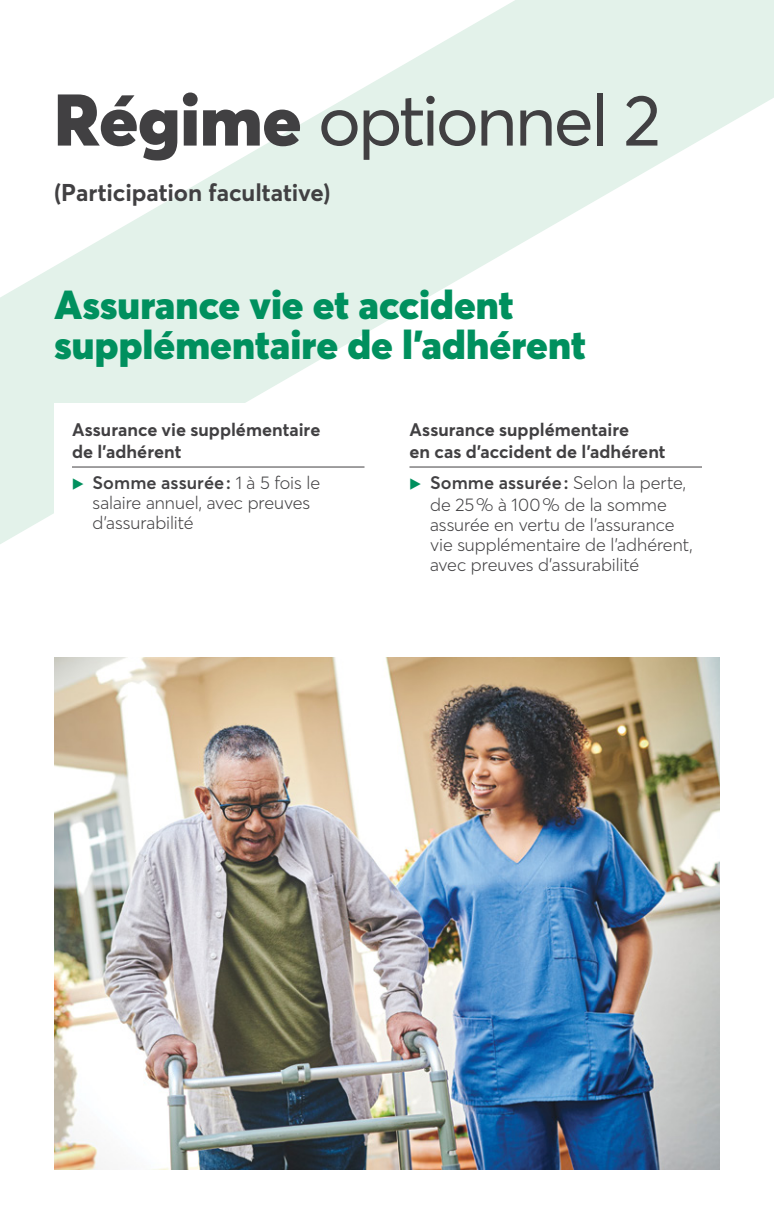
<style>
.page{position:relative;width:774px;height:1224px;background:#fff}
.page>*{position:absolute;margin:0;border:0;box-sizing:border-box;transform-origin:0 0}
.t1{font:72px "Desjardins Sans";letter-spacing:-.04em;color:#414042}
.t2{font:900 40px/40px "Desjardins Sans";color:#00905e}
.t3{font:700 24px "Desjardins Sans";letter-spacing:-.005em;color:#414042}
.t4{font:300 18px/20px "Desjardins Sans";color:#414042}
.t5{font:700 18px/22px "Desjardins Sans";letter-spacing:.005em;color:#414042}
.s1{font-weight:900}
.s2{font-weight:600;color:#00905e}
.s3{font-weight:600}
</style>
<div class="page">
<img style="left:54px;top:657px;width:666px;height:513px">
<svg style="left:0;top:0;width:774px;height:544px"></svg>
<div style="left:54px;top:404px;width:666px;height:186px;background:#fff"></div>
<hr style="left:72px;top:467px;width:292px;height:1px;background:#414042">
<hr style="left:410px;top:467px;width:292px;height:1px;background:#414042">
<h1 class="t1" style="left:54px;top:76px;width:608px"><span class="s1">Régime</span> optionnel 2</h1>
<h3 class="t3" style="left:54px;top:177px;width:278px">(Participation facultative)</h3>
<h2 class="t2" style="left:54px;top:284px;width:533px">Assurance vie et accident supplémentaire de l’adhérent</h2>
<p class="t5" style="left:72px;top:418px;width:250px">Assurance vie supplémentaire de l’adhérent</p>
<p class="t4" style="left:93px;top:472px;width:229px;text-indent:-21px"><span class="s2">▶</span> <span class="s3">Somme assurée :</span> 1 à 5 fois le salaire annuel, avec preuves d’assurabilité</p>
<p class="t5" style="left:410px;top:418px;width:258px">Assurance supplémentaire<br>en cas d’accident de l’adhérent</p>
<p class="t4" style="left:410px;top:471px;width:278px;line-height:22px;text-align:center"><span class="s2">▶</span> <span class="s3">Somme assurée :</span> Selon la perte, de 25 % à 100 % de la somme</p>
<p class="t4" style="left:430px;top:514px;width:264px">assurée en vertu de l’assurance vie supplémentaire de l’adhérent, avec preuves d'assurabilité</p>
</div>
